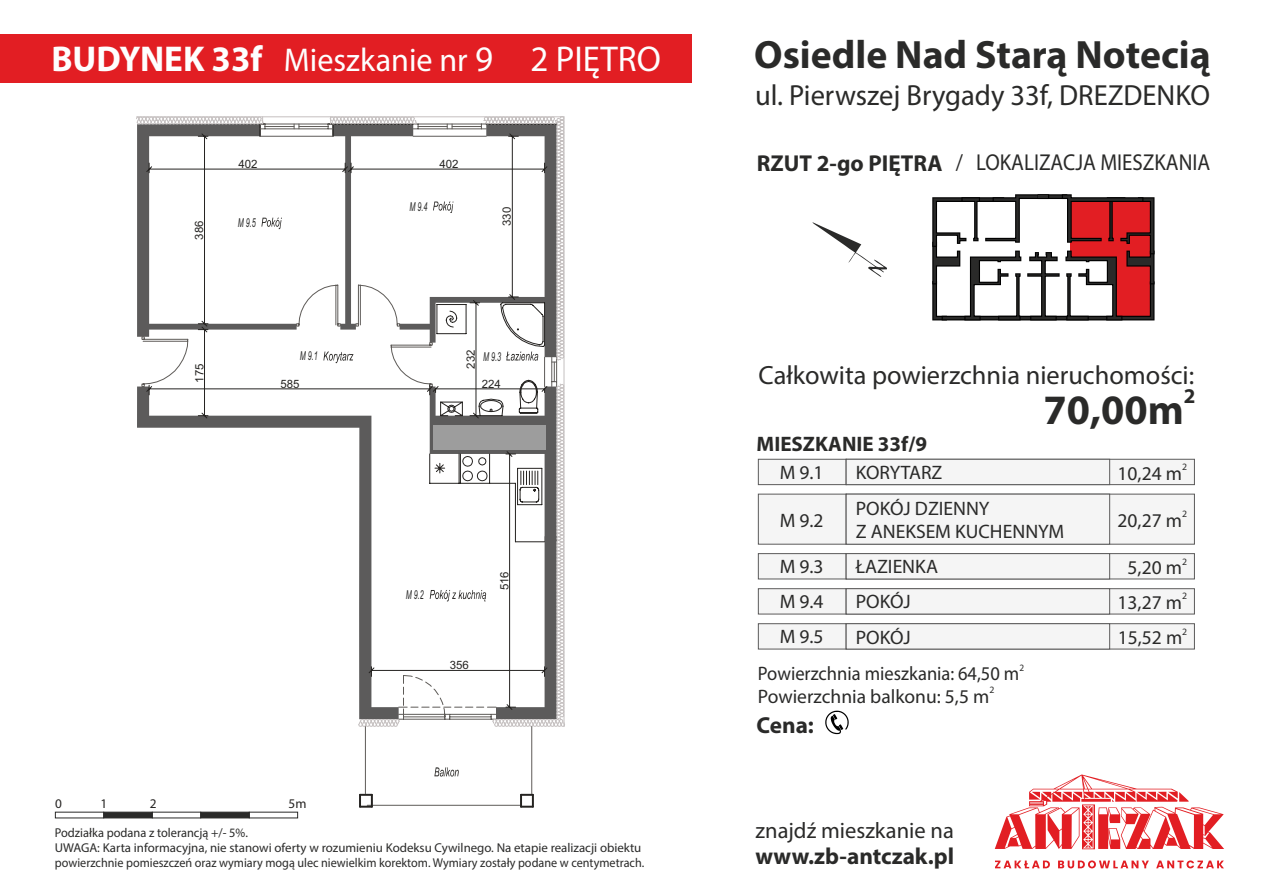
<style>
.page{position:relative;width:1263px;height:893px;background:#fff}
.page>*{position:absolute;margin:0;border:0;box-sizing:border-box;transform-origin:0 0}
.t1{font:700 42px "Myriad Pro";color:#2a2a29}
.t2{font:700 39.6px "Myriad Pro";color:#2a2a29}
.t3{font:33px "Myriad Pro";color:#fefefe}
.t4{font:29.1px "Myriad Pro";color:#2a2a29}
.t5{font:26.4px "Myriad Pro";color:#2a2a29}
.t6{font:700 23.25px "Myriad Pro";color:#2a2a29}
.t7{font:23.1px "Myriad Pro";color:#2a2a29;scale:.91 1}
.t8{font:700 23.1px "Myriad Pro";color:#2a2a29}
.t9{font:22.5px "Myriad Pro";color:#2a2a29}
.t10{font:700 21px "Myriad Pro";color:#2a2a29}
.t11{font:19.5px/23.4px "Myriad Pro";color:#2a2a29}
.t12{font:19.5px "Myriad Pro";color:#2a2a29;scale:.95 1}
.t13{font:13.35px "Myriad Pro";color:#252321}
.t14{font:12.9px/15.5px "Myriad Pro";color:#2a2a29}
.t15{font:italic 12.3px "Arial";color:#2a2a29;scale:.58 1}
.t16{font:11.55px "Arial";color:#252321}
.t17{font:9.75px "Myriad Pro";color:#2a2a29}
.t18{font:9.75px "Myriad Pro";color:#2a2a29;scale:.95 1}
.s1{font-weight:700;font-size:36px}
.s2{font-size:36px}
.s3{font-weight:700}
</style>
<div class="page">
<div style="left:0;top:34px;width:691px;height:49px;background:#e21e23"></div>
<svg style="left:812px;top:222px;width:75px;height:55px"></svg>
<svg style="left:995px;top:774px;width:229px;height:75px"></svg>
<svg style="left:995px;top:860px;width:229px;height:8px"></svg>
<svg style="left:757px;top:623px;width:438px;height:27px"></svg>
<svg style="left:757px;top:458px;width:438px;height:27px"></svg>
<svg style="left:757px;top:493px;width:438px;height:52px"></svg>
<svg style="left:757px;top:588px;width:438px;height:27px"></svg>
<svg style="left:757px;top:553px;width:438px;height:27px"></svg>
<svg style="left:932px;top:194px;width:223px;height:127px"></svg>
<svg style="left:103px;top:811px;width:50px;height:8px"></svg>
<svg style="left:200px;top:811px;width:50px;height:8px"></svg>
<svg style="left:434px;top:767px;width:25px;height:9px"></svg>
<hr style="left:365px;top:727px;width:1px;height:67px;background:#5e5b58">
<hr style="left:367px;top:805px;width:153px;height:1px;background:#5e5b58">
<hr style="left:531px;top:727px;width:1px;height:67px;background:#5e5b58">
<svg style="left:359px;top:794px;width:14px;height:14px"></svg>
<svg style="left:520px;top:794px;width:14px;height:14px"></svg>
<svg style="left:136px;top:116px;width:429px;height:611px"></svg>
<svg style="left:825px;top:711px;width:24px;height:23px"></svg>
<h3 class="t3" style="left:51px;top:46px;width:611px"><span class="s1">BUDYNEK 33f</span> Mieszkanie nr <span class="s2">9 2 PIĘTRO</span></h3>
<h2 class="t2" style="left:754px;top:39px;width:458px">Osiedle Nad Starą Notecią</h2>
<p class="t16" style="left:195px;top:240px;width:21px;rotate:-90deg">386</p>
<p class="t16" style="left:238px;top:160px;width:21px">402</p>
<p class="t16" style="left:439px;top:160px;width:21px">402</p>
<p class="t15" style="left:238px;top:218px;width:32px">M 9.5</p>
<p class="t15" style="left:410px;top:202px;width:32px">M 9.4</p>
<p class="t16" style="left:502px;top:226px;width:21px;rotate:-90deg">330</p>
<p class="t16" style="left:195px;top:383px;width:21px;rotate:-90deg">175</p>
<p class="t16" style="left:466px;top:369px;width:21px;rotate:-90deg">232</p>
<p class="t15" style="left:300px;top:351px;width:33px">M 9.1</p>
<p class="t15" style="left:483px;top:352px;width:32px">M 9.3</p>
<p class="t16" style="left:281px;top:379px;width:21px">585</p>
<p class="t16" style="left:482px;top:380px;width:21px">224</p>
<p class="t15" style="left:406px;top:590px;width:32px">M 9.2</p>
<p class="t16" style="left:450px;top:661px;width:21px">356</p>
<p class="t16" style="left:500px;top:590px;width:21px;rotate:-90deg">516</p>
<p class="t13" style="left:55px;top:798px;width:8px">0</p>
<p class="t13" style="left:100px;top:798px;width:8px">1</p>
<p class="t13" style="left:150px;top:798px;width:8px">2</p>
<p class="t13" style="left:288px;top:798px;width:19px">5m</p>
<p class="t14" style="left:55px;top:825px;width:591px">Podziałka podana z tolerancją +/- 5%.<br>UWAGA: Karta informacyjna, nie stanowi oferty w rozumieniu Kodeksu Cywilnego. Na etapie realizacji obiektu powierzchnie pomieszczeń oraz wymiary mogą ulec niewielkim korektom. Wymiary zostały podane w centymetrach.</p>
<h3 class="t4" style="left:755px;top:83px;width:456px">ul. Pierwszej Brygady 33f, DREZDENKO</h3>
<h3 class="t7" style="left:757px;top:153px;width:500px"><span class="s3">RZUT 2-go PIĘTRA</span> / LOKALIZACJA MIESZKANIA</h3>
<h3 class="t5" style="left:758px;top:364px;width:437px">Całkowita powierzchnia nieruchomości:</h3>
<h3 class="t10" style="left:1184px;top:387px;width:13px">2</h3>
<h1 class="t1" style="left:1043px;top:392px;width:142px">70,00m</h1>
<h3 class="t10" style="left:757px;top:435px;width:172px">MIESZKANIE 33f/9</h3>
<h3 class="t11" style="left:780px;top:462px;width:45px">M 9.1</h3>
<h3 class="t11" style="left:856px;top:462px;width:88px">KORYTARZ</h3>
<p class="t17" style="left:1182px;top:463px;width:7px">2</p>
<h3 class="t11" style="left:1118px;top:463px;width:66px">10,24 m</h3>
<h3 class="t11" style="left:780px;top:511px;width:45px">M 9.2</h3>
<h3 class="t11" style="left:856px;top:498px;width:210px">POKÓJ DZIENNY<br>Z ANEKSEM KUCHENNYM</h3>
<p class="t17" style="left:1182px;top:510px;width:7px">2</p>
<h3 class="t11" style="left:1118px;top:510px;width:66px">20,27 m</h3>
<h3 class="t11" style="left:780px;top:556px;width:45px">M 9.3</h3>
<h3 class="t11" style="left:856px;top:556px;width:84px">ŁAZIENKA</h3>
<p class="t17" style="left:1182px;top:557px;width:7px">2</p>
<h3 class="t11" style="left:1128px;top:558px;width:56px">5,20 m</h3>
<h3 class="t11" style="left:780px;top:591px;width:45px">M 9.4</h3>
<h3 class="t11" style="left:856px;top:592px;width:57px">POKÓJ</h3>
<p class="t17" style="left:1182px;top:592px;width:7px">2</p>
<h3 class="t11" style="left:1118px;top:592px;width:66px">13,27 m</h3>
<h3 class="t11" style="left:780px;top:627px;width:45px">M 9.5</h3>
<h3 class="t11" style="left:856px;top:627px;width:57px">POKÓJ</h3>
<p class="t17" style="left:1182px;top:627px;width:7px">2</p>
<h3 class="t11" style="left:1118px;top:628px;width:66px">15,52 m</h3>
<p class="t18" style="left:1019px;top:663px;width:7px">2</p>
<h3 class="t12" style="left:758px;top:666px;width:277px">Powierzchnia mieszkania: 64,50 m</h3>
<p class="t17" style="left:989px;top:686px;width:7px">2</p>
<h3 class="t11" style="left:758px;top:687px;width:233px">Powierzchnia balkonu: 5,5 m</h3>
<h3 class="t8" style="left:756px;top:715px;width:59px">Cena:</h3>
<h3 class="t9" style="left:755px;top:821px;width:200px">znajdź mieszkanie na</h3>
<h3 class="t6" style="left:755px;top:847px;width:200px">www.zb-antczak.pl</h3>
</div>
